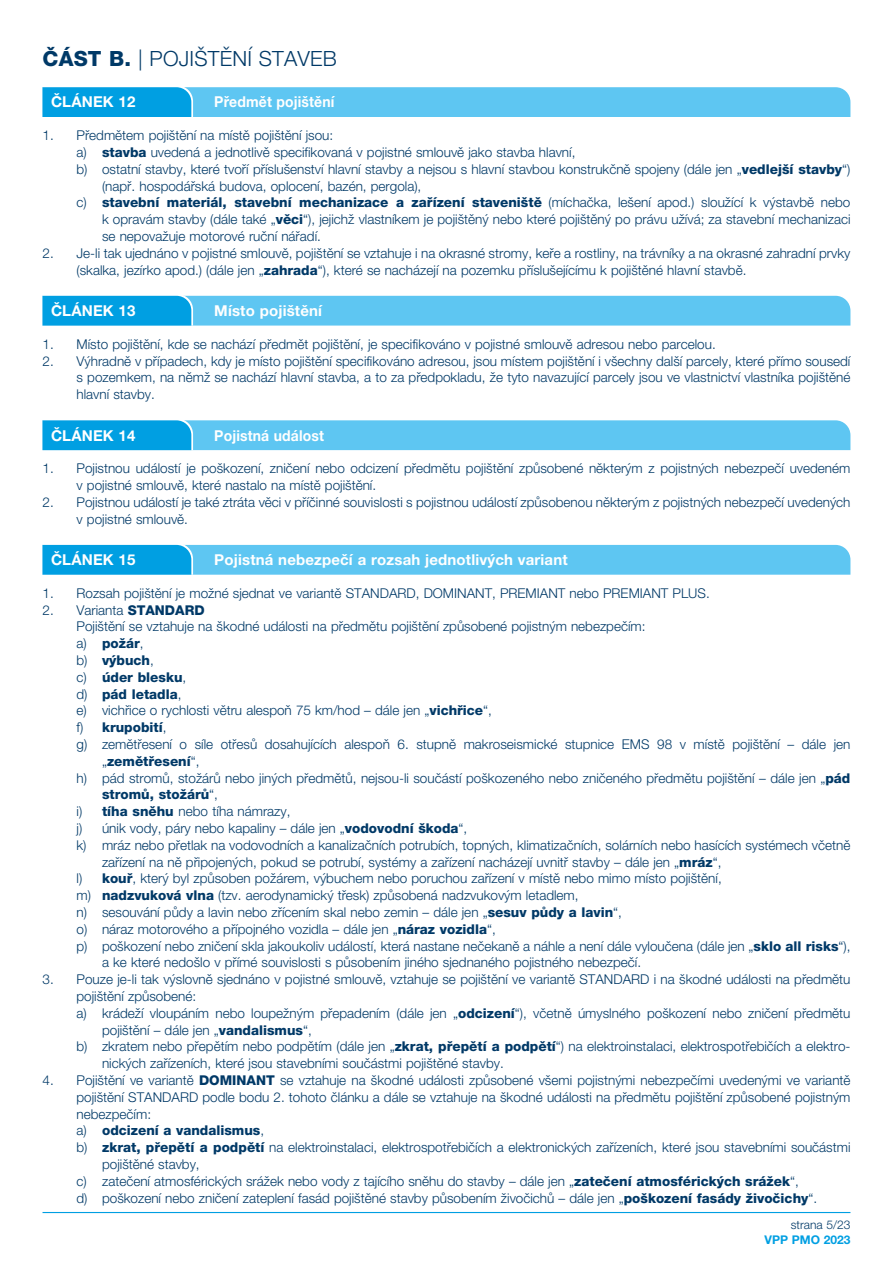
<style>
.page{position:relative;width:893px;height:1263px;background:#fff}
.page>*{position:absolute;margin:0;border:0;box-sizing:border-box;transform-origin:0 0}
.t1{font:300 21px "Helvetica Neue LT Pro";letter-spacing:.01em;color:#003967}
.t2{font:700 15px "Helvetica Neue LT Pro";letter-spacing:.01em;color:#fff}
.t3{font:700 15px "Helvetica Neue LT Pro";letter-spacing:.01em;color:#fff;scale:.93 1}
.t4{font:300 13.5px/16.8px "Helvetica Neue LT Pro";color:#003967}
.t5{font:800 13.5px "Helvetica Neue LT Pro";color:#003967}
.t6{font:300 12px "Helvetica Neue LT Pro";color:#003967}
.t7{font:700 12px "Helvetica Neue LT Pro";color:#009fe2}
.s1{font-weight:800}
.s2{font-weight:300}
</style>
<div class="page">
<hr style="left:43px;top:1212px;width:807px;height:1px;background:#009fe2">
<svg style="left:43px;top:87px;width:807px;height:30px;background:#4ebfef"></svg>
<svg style="left:43px;top:295px;width:807px;height:31px;background:#54c1ef"></svg>
<svg style="left:43px;top:420px;width:807px;height:30px;background:#4fbfef"></svg>
<svg style="left:43px;top:544px;width:807px;height:31px;background:#54c1ef"></svg>
<h1 class="t1" style="left:43px;top:46px;width:296px"><span class="s1">ČÁST B.</span> | POJIŠTĚNÍ STAVEB</h1>
<p class="t2" style="left:51px;top:93px;width:86px">ČLÁNEK 12</p>
<p class="t3" style="left:214px;top:93px;width:131px">Předmět pojištění</p>
<p class="t4" style="left:43px;top:127px;width:292px">1. Předmětem pojištění na místě pojištění jsou:</p>
<p class="t4" style="left:77px;top:143px;width:500px">a) <span class="s1">stavba</span> uvedená a jednotlivě specifikovaná v pojistné smlouvě jako stavba hlavní,</p>
<p class="t4" style="left:77px;top:160px;width:775px">b) ostatní stavby, které tvoří příslušenství hlavní stavby a nejsou s hlavní stavbou konstrukčně spojeny (dále jen „<span class="s1">vedlejší stavby</span>“)</p>
<p class="t4" style="left:102px;top:177px;width:321px">(např. hospodářská budova, oplocení, bazén, pergola),</p>
<p class="t5" style="left:77px;top:195px;width:775px"><span class="s2">c)</span> stavební materiál, stavební mechanizace a zařízení staveniště <span class="s2">(míchačka, lešení apod.) sloužící k výstavbě nebo</span></p>
<p class="t4" style="left:102px;top:211px;width:750px">k opravám stavby (dále také „<span class="s1">věci</span>“), jejichž vlastníkem je pojištěný nebo které pojištěný po právu užívá; za stavební mechanizaci</p>
<p class="t4" style="left:102px;top:227px;width:218px">se nepovažuje motorové ruční nářadí.</p>
<p class="t4" style="left:77px;top:244px;width:775px;text-indent:-34px">2. Je-li tak ujednáno v pojistné smlouvě, pojištění se vztahuje i na okrasné stromy, keře a rostliny, na trávníky a na okrasné zahradní prvky (skalka, jezírko apod.) (dále jen „<span class="s1">zahrada</span>“), které se nacházejí na pozemku příslušejícímu k pojištěné hlavní stavbě.</p>
<p class="t2" style="left:51px;top:301px;width:86px">ČLÁNEK 13</p>
<p class="t2" style="left:214px;top:301px;width:109px">Místo pojištění</p>
<p class="t4" style="left:43px;top:335px;width:672px">1. Místo pojištění, kde se nachází předmět pojištění, je specifikováno v pojistné smlouvě adresou nebo parcelou.</p>
<p class="t4" style="left:77px;top:352px;width:775px;text-align:justify;text-indent:-34px">2. Výhradně v případech, kdy je místo pojištění specifikováno adresou, jsou místem pojištění i všechny další parcely, které přímo sousedí s pozemkem, na němž se nachází hlavní stavba, a to za předpokladu, že tyto navazující parcely jsou ve vlastnictví vlastníka pojištěné hlavní stavby.</p>
<p class="t2" style="left:51px;top:426px;width:86px">ČLÁNEK 14</p>
<p class="t3" style="left:214px;top:426px;width:119px">Pojistná událost</p>
<p class="t4" style="left:77px;top:460px;width:775px;text-indent:-34px">1. Pojistnou událostí je poškození, zničení nebo odcizení předmětu pojištění způsobené některým z pojistných nebezpečí uvedeném v pojistné smlouvě, které nastalo na místě pojištění.</p>
<p class="t4" style="left:77px;top:493px;width:775px;text-indent:-34px">2. Pojistnou událostí je také ztráta věci v příčinné souvislosti s pojistnou událostí způsobenou některým z pojistných nebezpečí uvedených v pojistné smlouvě.</p>
<p class="t2" style="left:51px;top:550px;width:86px">ČLÁNEK 15</p>
<p class="t2" style="left:214px;top:550px;width:355px">Pojistná nebezpečí a rozsah jednotlivých variant</p>
<p class="t4" style="left:43px;top:584px;width:666px">1. Rozsah pojištění je možné sjednat ve variantě STANDARD, DOMINANT, PREMIANT nebo PREMIANT PLUS.</p>
<p class="t4" style="left:43px;top:601px;width:164px">2. Varianta <span class="s1">STANDARD</span></p>
<p class="t4" style="left:77px;top:618px;width:570px">Pojištění se vztahuje na škodné události na předmětu pojištění způsobené pojistným nebezpečím:</p>
<p class="t5" style="left:77px;top:635px;width:69px"><span class="s2">a)</span> požár<span class="s2">,</span></p>
<p class="t5" style="left:77px;top:652px;width:79px"><span class="s2">b)</span> výbuch<span class="s2">,</span></p>
<p class="t5" style="left:77px;top:669px;width:111px"><span class="s2">c)</span> úder blesku<span class="s2">,</span></p>
<p class="t5" style="left:77px;top:686px;width:106px"><span class="s2">d)</span> pád letadla<span class="s2">,</span></p>
<p class="t4" style="left:77px;top:702px;width:417px">e) vichřice o rychlosti větru alespoň 75 km/hod – dále jen „<span class="s1">vichřice</span>“,</p>
<p class="t5" style="left:77px;top:719px;width:92px"><span class="s2">f)</span> krupobití<span class="s2">,</span></p>
<p class="t4" style="left:77px;top:735px;width:775px">g) zemětřesení o síle otřesů dosahujících alespoň 6. stupně makroseismické stupnice EMS 98 v místě pojištění – dále jen</p>
<p class="t5" style="left:102px;top:753px;width:99px"><span class="s2">„</span>zemětřesení<span class="s2">“,</span></p>
<p class="t4" style="left:77px;top:769px;width:775px">h) pád stromů, stožárů nebo jiných předmětů, nejsou-li součástí poškozeného nebo zničeného předmětu pojištění – dále jen „<span class="s1">pád</span></p>
<p class="t5" style="left:102px;top:786px;width:117px">stromů, stožárů<span class="s2">“,</span></p>
<p class="t4" style="left:77px;top:803px;width:215px">i) <span class="s1">tíha sněhu</span> nebo tíha námrazy,</p>
<p class="t4" style="left:77px;top:819px;width:392px">j) únik vody, páry nebo kapaliny – dále jen „<span class="s1">vodovodní škoda</span>“,</p>
<p class="t4" style="left:77px;top:836px;width:775px">k) mráz nebo přetlak na vodovodních a kanalizačních potrubích, topných, klimatizačních, solárních nebo hasících systémech včetně</p>
<p class="t4" style="left:102px;top:853px;width:621px">zařízení na ně připojených, pokud se potrubí, systémy a zařízení nacházejí uvnitř stavby – dále jen „<span class="s1">mráz</span>“,</p>
<p class="t4" style="left:77px;top:870px;width:647px">l) <span class="s1">kouř</span>, který byl způsoben požárem, výbuchem nebo poruchou zařízení v místě nebo mimo místo pojištění,</p>
<p class="t4" style="left:77px;top:887px;width:504px">m) <span class="s1">nadzvuková vlna</span> (tzv. aerodynamický třesk) způsobená nadzvukovým letadlem,</p>
<p class="t4" style="left:77px;top:903px;width:547px">n) sesouvání půdy a lavin nebo zřícením skal nebo zemin – dále jen „<span class="s1">sesuv půdy a lavin</span>“,</p>
<p class="t4" style="left:77px;top:920px;width:421px">o) náraz motorového a přípojného vozidla – dále jen „<span class="s1">náraz vozidla</span>“,</p>
<p class="t4" style="left:77px;top:937px;width:775px">p) poškození nebo zničení skla jakoukoliv událostí, která nastane nečekaně a náhle a není dále vyloučena (dále jen „<span class="s1">sklo all risks</span>“),</p>
<p class="t4" style="left:102px;top:954px;width:538px">a ke které nedošlo v přímé souvislosti s působením jiného sjednaného pojistného nebezpečí.</p>
<p class="t4" style="left:43px;top:971px;width:809px">3. Pouze je-li tak výslovně sjednáno v pojistné smlouvě, vztahuje se pojištění ve variantě STANDARD i na škodné události na předmětu</p>
<p class="t4" style="left:77px;top:987px;width:121px">pojištění způsobené:</p>
<p class="t4" style="left:77px;top:1004px;width:775px">a) krádeží vloupáním nebo loupežným přepadením (dále jen „<span class="s1">odcizení</span>“), včetně úmyslného poškození nebo zničení předmětu</p>
<p class="t4" style="left:102px;top:1021px;width:211px">pojištění – dále jen „<span class="s1">vandalismus</span>“,</p>
<p class="t4" style="left:77px;top:1038px;width:775px">b) zkratem nebo přepětím nebo podpětím (dále jen „<span class="s1">zkrat, přepětí a podpětí</span>“) na elektroinstalaci, elektrospotřebičích a elektro-</p>
<p class="t4" style="left:102px;top:1055px;width:401px">nických zařízeních, které jsou stavebními součástmi pojištěné stavby.</p>
<p class="t4" style="left:43px;top:1071px;width:809px">4. Pojištění ve variantě <span class="s1">DOMINANT</span> se vztahuje na škodné události způsobené všemi pojistnými nebezpečími uvedenými ve variantě</p>
<p class="t4" style="left:77px;top:1088px;width:775px">pojištění STANDARD podle bodu 2. tohoto článku a dále se vztahuje na škodné události na předmětu pojištění způsobené pojistným</p>
<p class="t4" style="left:77px;top:1105px;width:76px">nebezpečím:</p>
<p class="t5" style="left:77px;top:1122px;width:189px"><span class="s2">a)</span> odcizení a vandalismus<span class="s2">,</span></p>
<p class="t4" style="left:77px;top:1139px;width:775px">b) <span class="s1">zkrat, přepětí a podpětí</span> na elektroinstalaci, elektrospotřebičích a elektronických zařízeních, které jsou stavebními součástmi</p>
<p class="t4" style="left:102px;top:1155px;width:99px">pojištěné stavby,</p>
<p class="t4" style="left:77px;top:1172px;width:724px">c) zatečení atmosférických srážek nebo vody z tajícího sněhu do stavby – dále jen „<span class="s1">zatečení atmosférických srážek</span>“,</p>
<p class="t4" style="left:77px;top:1189px;width:739px">d) poškození nebo zničení zateplení fasád pojištěné stavby působením živočichů – dále jen „<span class="s1">poškození fasády živočichy</span>“.</p>
<p class="t6" style="left:791px;top:1218px;width:61px">strana 5/23</p>
<p class="t7" style="left:765px;top:1232px;width:87px">VPP PMO 2023</p>
</div>
